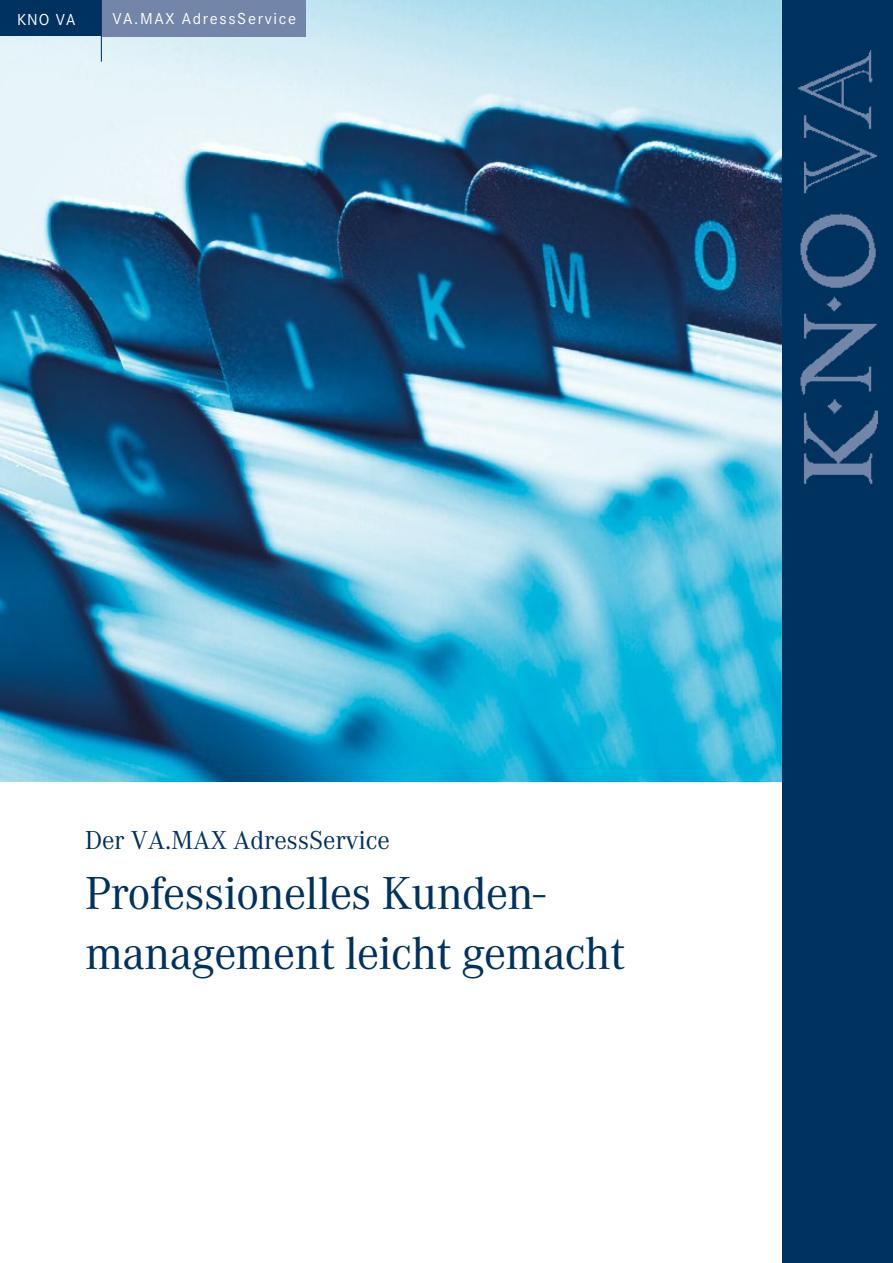
<style>
.page{position:relative;width:893px;height:1263px;background:#fff}
.page>*{position:absolute;margin:0;border:0;box-sizing:border-box;transform-origin:0 0}
.t1{font:48px/60px "Corporate A";letter-spacing:-.015em;color:#003260}
.t2{font:27px "Corporate A";letter-spacing:-.005em;color:#003260}
.t3{font:16.5px "Corporate S";letter-spacing:.1em;color:#fff}
</style>
<div class="page">
<img style="left:0;top:0;width:782px;height:782px">
<div style="left:0;top:0;width:101px;height:36px;background:#003260"></div>
<div style="left:102px;top:0;width:204px;height:36px;background:#7385a8"></div>
<hr style="left:101px;top:0;width:1px;height:62px;background:#003260">
<div style="left:782px;top:0;width:111px;height:1263px;background:#003260"></div>
<img style="left:798px;top:50px;width:80px;height:434px">
<p class="t3" style="left:17px;top:11px;width:60px">KNO VA</p>
<p class="t3" style="left:112px;top:9px;width:185px">VA.MAX AdressService</p>
<p class="t2" style="left:85px;top:825px;width:306px">Der VA.MAX AdressService</p>
<p class="t1" style="left:85px;top:864px;width:541px">Professionelles Kunden&shy;management leicht gemacht</p>
</div>
